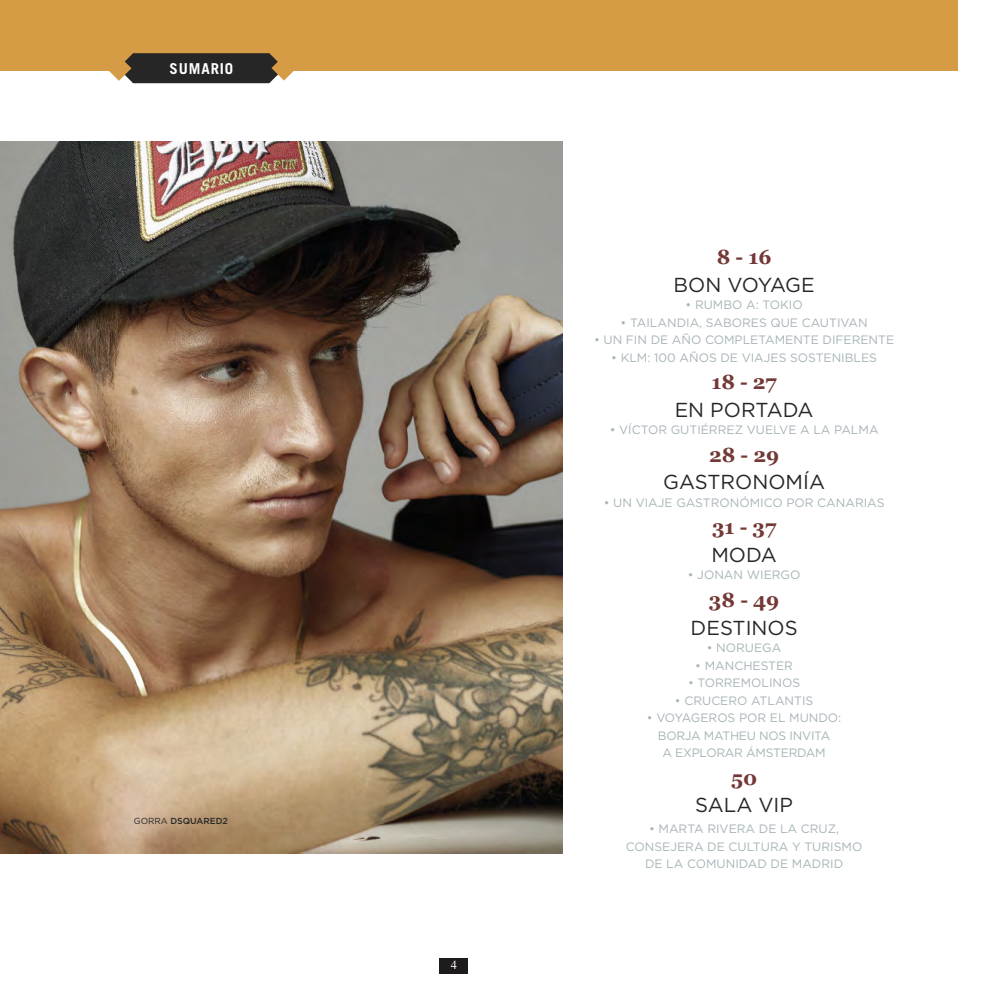
<style>
.page{position:relative;width:993px;height:993px;background:#fff}
.page>*{position:absolute;margin:0;border:0;box-sizing:border-box;transform-origin:0 0}
.t1{font:20.25px "Gotham";color:#272627}
.t2{font:20.25px "Georgia Bold TT";color:#733936}
.t3{font:20.25px "Gotham";letter-spacing:-.04em;color:#272627}
.t4{font:700 15px "Trade";letter-spacing:.06em;color:#fff}
.t5{font:12.5px "Times";color:#fff}
.t6{font:12.12px/17.5px "Gotham";color:#a7b4b7;text-align:center}
.t7{font:12.12px/17.5px "Gotham";letter-spacing:-.02em;color:#a7b4b7;text-align:center}
.t8{font:500 8.75px "Gotham";color:#272627}
.s1{font-weight:400}
</style>
<div class="page">
<img style="left:0;top:142px;width:562px;height:710px">
<div style="left:0;top:0;width:957px;height:71px;background:#d59c45"></div>
<div style="left:439px;top:957px;width:29px;height:16px;background:#1e1b1c"></div>
<svg style="left:109px;top:53px;width:185px;height:30px"></svg>
<p class="t4" style="left:169px;top:60px;width:65px">SUMARIO</p>
<p class="t8" style="left:134px;top:817px;width:95px"><span class="s1">GORRA</span> DSQUARED2</p>
<p class="t5" style="left:450px;top:956px;width:8px">4</p>
<h1 class="t2" style="left:716px;top:245px;width:56px">8-16</h1>
<h1 class="t3" style="left:673px;top:277px;width:142px">BON VOYAGE</h1>
<p class="t6" style="left:685px;top:297px;width:119px">• RUMBO A: TOKIO</p>
<p class="t6" style="left:620px;top:314px;width:248px">• TAILANDIA, SABORES QUE CAUTIVAN</p>
<p class="t6" style="left:594px;top:332px;width:301px">• UN FIN DE AÑO COMPLETAMENTE DIFERENTE</p>
<p class="t6" style="left:611px;top:349px;width:267px">• KLM: 100 AÑOS DE VIAJES SOSTENIBLES</p>
<h1 class="t2" style="left:711px;top:370px;width:67px">18 - 27</h1>
<h1 class="t1" style="left:674px;top:402px;width:140px">EN PORTADA</h1>
<p class="t6" style="left:609px;top:422px;width:270px">• VÍCTOR GUTIÉRREZ VUELVE A LA PALMA</p>
<h1 class="t2" style="left:709px;top:443px;width:71px">28 - 29</h1>
<h1 class="t1" style="left:663px;top:475px;width:163px">GASTRONOMÍA</h1>
<p class="t6" style="left:603px;top:494px;width:282px">• UN VIAJE GASTRONÓMICO POR CANARIAS</p>
<h1 class="t2" style="left:711px;top:515px;width:66px">31 - 37</h1>
<h1 class="t1" style="left:711px;top:547px;width:67px">MODA</h1>
<p class="t6" style="left:687px;top:567px;width:114px">• JONAN WIERGO</p>
<h1 class="t2" style="left:708px;top:588px;width:72px">38 - 49</h1>
<h1 class="t1" style="left:690px;top:620px;width:108px">DESTINOS</h1>
<p class="t6" style="left:706px;top:639px;width:76px">• NORUEGA</p>
<p class="t6" style="left:695px;top:657px;width:99px">• MANCHESTER</p>
<p class="t6" style="left:687px;top:674px;width:114px">• TORREMOLINOS</p>
<p class="t6" style="left:674px;top:692px;width:140px">• CRUCERO ATLANTIS</p>
<p class="t7" style="left:646px;top:709px;width:196px">• VOYAGEROS POR EL MUNDO:<br>BORJA MATHEU NOS INVITA<br>A EXPLORAR ÁMSTERDAM</p>
<h1 class="t2" style="left:730px;top:765px;width:28px">50</h1>
<h1 class="t1" style="left:695px;top:797px;width:99px">SALA VIP</h1>
<p class="t6" style="left:625px;top:821px;width:238px">• MARTA RIVERA DE LA CRUZ,<br>CONSEJERA DE CULTURA Y TURISMO<br>DE LA COMUNIDAD DE MADRID</p>
</div>
